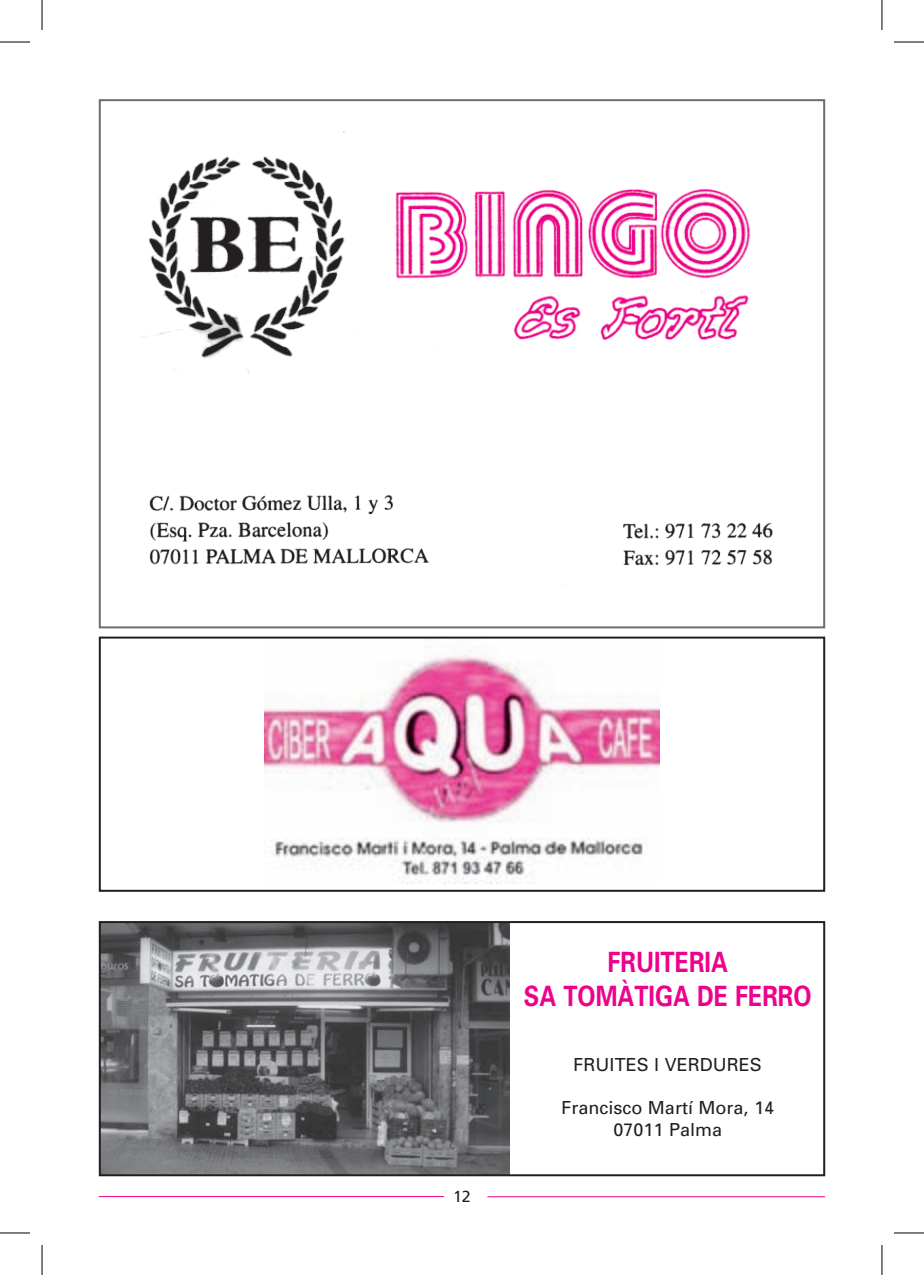
<style>
.page{position:relative;width:924px;height:1275px;background:#fff}
.page>*{position:absolute;margin:0;border:0;box-sizing:border-box;transform-origin:0 0}
.t1{font:700 28px/33.6px "Univers";color:#ed028c;text-align:center;scale:.83 1}
.t2{font:18px/21.6px "Univers";color:#231f20;text-align:center}
.t3{font:16px "Frutiger";color:#231f20}
</style>
<div class="page">
<hr style="left:99px;top:1196px;width:344px;height:1px;background:#ed028c">
<hr style="left:487px;top:1196px;width:337px;height:1px;background:#ed028c">
<div style="left:99px;top:99px;width:725px;height:529px;background:#fff;border:2px solid #6c6d70"></div>
<img style="left:149px;top:495px;width:624px;height:72px">
<img style="left:394px;top:161px;width:357px;height:199px">
<img style="left:142px;top:131px;width:203px;height:242px">
<img style="left:102px;top:924px;width:407px;height:249px">
<div style="left:99px;top:921px;width:725px;height:255px;border:2px solid #231f20"></div>
<img style="left:265px;top:646px;width:393px;height:237px">
<div style="left:99px;top:636px;width:725px;height:255px;border:2px solid #231f20"></div>
<hr style="left:0;top:42px;width:30px;height:1px;background:#000">
<hr style="left:893px;top:42px;width:30px;height:1px;background:#000">
<hr style="left:0;top:1232px;width:30px;height:1px;background:#000">
<hr style="left:893px;top:1232px;width:30px;height:1px;background:#000">
<hr style="left:42px;top:0;width:1px;height:30px;background:#000">
<hr style="left:42px;top:1245px;width:1px;height:30px;background:#000">
<hr style="left:881px;top:0;width:1px;height:30px;background:#000">
<hr style="left:881px;top:1245px;width:1px;height:30px;background:#000">
<p class="t3" style="left:453px;top:1187px;width:19px">12</p>
<h1 class="t1" style="left:523px;top:944px;width:348px">FRUITERIA<br>SA TOMÀTIGA DE FERRO</h1>
<p class="t2" style="left:573px;top:1053px;width:190px">FRUITES I VERDURES</p>
<p class="t2" style="left:561px;top:1096px;width:214px">Francisco Martí Mora, 14<br>07011 Palma</p>
</div>
